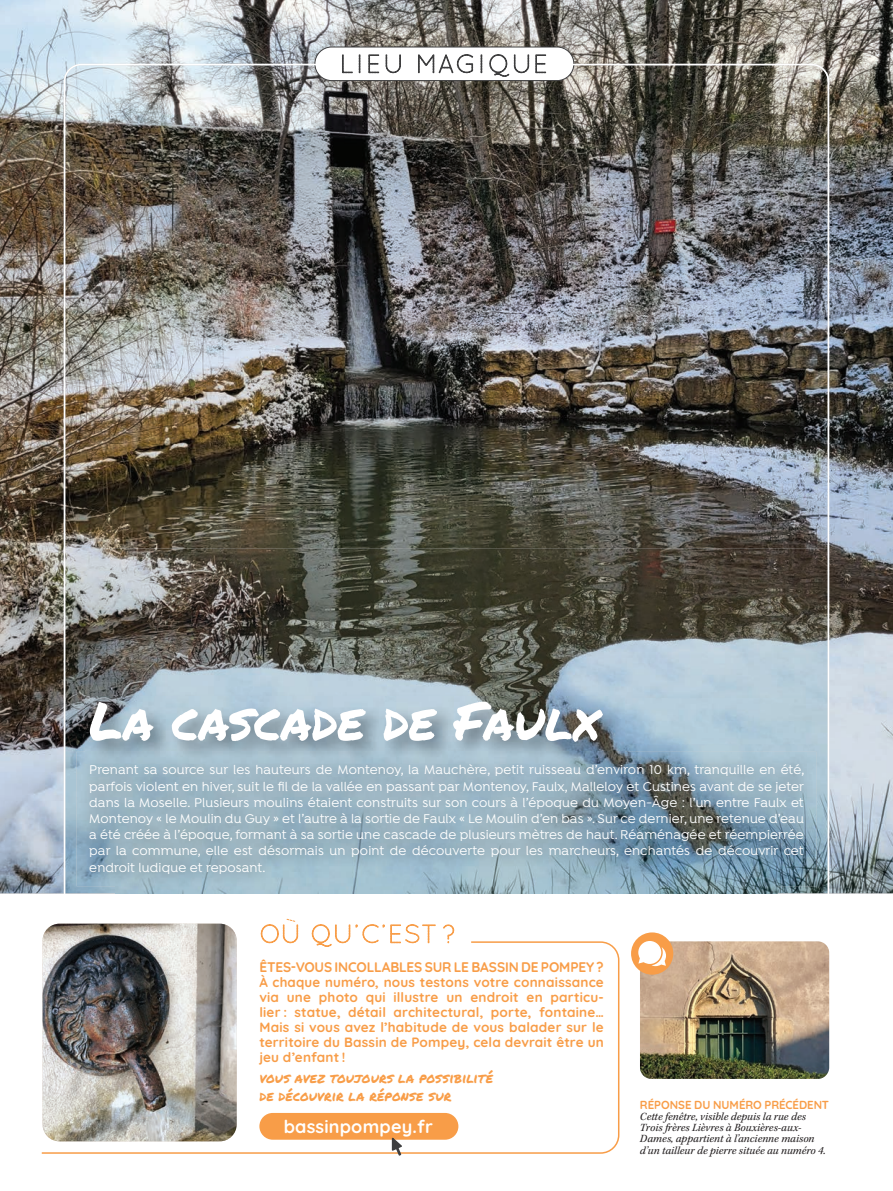
<style>
.page{position:relative;width:893px;height:1191px;background:#fff}
.page>*{position:absolute;margin:0;border:0;box-sizing:border-box;transform-origin:0 0}
.t1{font:52.5px "Permanent Marker";letter-spacing:-.005em;color:#fff}
.t2{font:700 18px "Quicksand";letter-spacing:.01em;color:#fff}
.t3{font:13.95px/18px "Permanent Marker";letter-spacing:.015em;color:#f89d48}
.t4{font:700 13.95px "Quicksand";letter-spacing:-.01em;color:#f89d48}
.t5{font:500 13.5px/16.2px "Isidora";letter-spacing:.01em;color:#fff;text-align:justify}
.t6{font:700 13.5px/15px "Quicksand";letter-spacing:.01em;color:#f89d48;text-align:justify}
.t7{font:700 11.7px "Quicksand";letter-spacing:-.005em;color:#f89d48}
.t8{font:italic 11.25px/11.2px "Kepler Std";color:#231f20}
</style>
<div class="page">
<img style="left:0;top:0;width:893px;height:893px">
<svg style="left:41px;top:940px;width:579px;height:214px"></svg>
<svg style="left:312px;top:924px;width:38px;height:22px"></svg>
<svg style="left:363px;top:924px;width:21px;height:19px"></svg>
<svg style="left:391px;top:924px;width:44px;height:19px"></svg>
<svg style="left:443px;top:924px;width:11px;height:19px"></svg>
<svg style="left:261px;top:918px;width:37px;height:25px"></svg>
<img style="left:43px;top:923px;width:194px;height:218px">
<img style="left:640px;top:941px;width:189px;height:138px">
<div style="left:259px;top:1113px;width:199px;height:26px;background:#f89d48;border-radius:13px"></div>
<svg style="left:390px;top:1137px;width:14px;height:19px"></svg>
<div style="left:315px;top:47px;width:259px;height:34px;background:#fff;border-radius:17px"></div>
<svg style="left:342px;top:55px;width:2px;height:9px"></svg>
<svg style="left:369px;top:55px;width:10px;height:9px"></svg>
<svg style="left:386px;top:55px;width:15px;height:9px"></svg>
<svg style="left:418px;top:54px;width:55px;height:10px"></svg>
<svg style="left:490px;top:54px;width:39px;height:10px"></svg>
<svg style="left:536px;top:55px;width:10px;height:9px"></svg>
<div style="left:315px;top:47px;width:259px;height:34px;border:1px solid #3e3e3f;border-radius:17px"></div>
<img style="left:64px;top:64px;width:765px;height:830px">
<svg style="left:631px;top:932px;width:42px;height:42px"></svg>
<img style="left:76px;top:751px;width:740px;height:135px">
<img style="left:91px;top:764px;width:713px;height:12px">
<img style="left:85px;top:696px;width:540px;height:67px">
<h1 class="t1" style="left:89px;top:682px;width:512px">La cascade de Faulx</h1>
<p class="t5" style="left:89px;top:762px;width:717px">Prenant sa source sur les hauteurs de Montenoy, la Mauchère, petit ruisseau d’environ 10 km, tranquille en été, parfois violent en hiver, suit le fil de la vallée en passant par Montenoy, Faulx, Malleloy et Custines avant de se jeter dans la Moselle. Plusieurs moulins étaient construits sur son cours à l’époque du Moyen-Âge : l’un entre Faulx et Montenoy « le Moulin du Guy » et l’autre à la sortie de Faulx « Le Moulin d’en bas ». Sur ce dernier, une retenue d’eau a été créée à l’époque, formant à sa sortie une cascade de plusieurs mètres de haut. Réaménagée et réempierrée par la commune, elle est désormais un point de découverte pour les marcheurs, enchantés de découvrir cet endroit ludique et reposant.</p>
<p class="t4" style="left:259px;top:956px;width:346px">ÊTES-VOUS INCOLLABLES SUR LE BASSIN DE POMPEY ?</p>
<p class="t6" style="left:259px;top:973px;width:346px">À chaque numéro, nous testons votre connaissance via une photo qui illustre un endroit en particu&shy;lier : statue, détail architectural, porte, fontaine… Mais si vous avez l’habitude de vous balader sur le territoire du Bassin de Pompey, cela devrait être un jeu d’enfant !</p>
<p class="t3" style="left:259px;top:1068px;width:235px">vous avez toujours la possibilité de découvrir la réponse sur</p>
<h2 class="t2" style="left:284px;top:1112px;width:151px">bassinpompey.fr</h2>
<p class="t7" style="left:640px;top:1095px;width:191px">RÉPONSE DU NUMÉRO PRÉCÉDENT</p>
<p class="t8" style="left:640px;top:1111px;width:187px">Cette fenêtre, visible depuis la rue des Trois frères Lièvres à Bouxières-aux-Dames, appartient à l’ancienne maison d’un tailleur de pierre située au numéro 4.</p>
</div>
